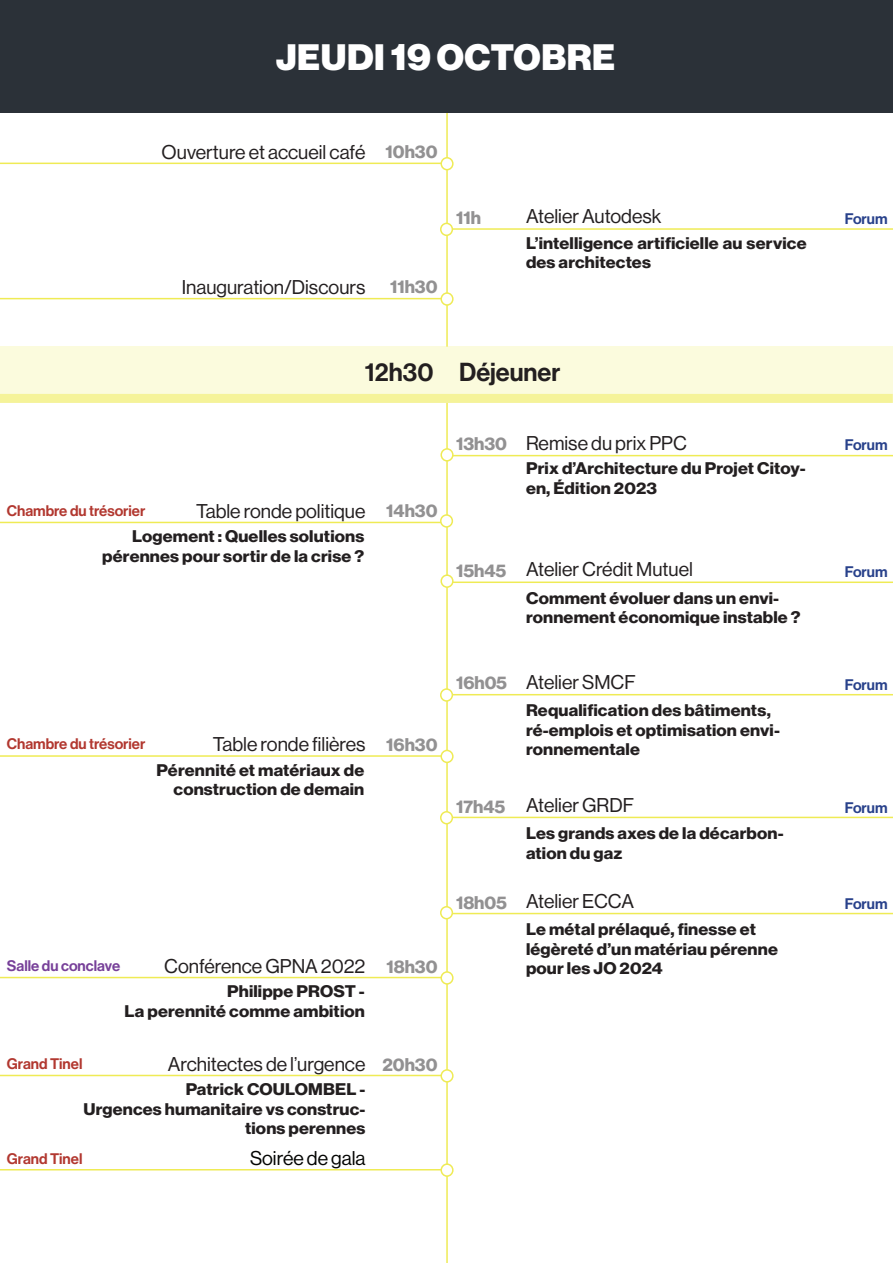
<style>
.page{position:relative;width:893px;height:1263px;background:#fff}
.page>*{position:absolute;margin:0;border:0;box-sizing:border-box;transform-origin:0 0}
.TITRE{font:36px "N Haas Grotesk DS Pro 95 Blk";letter-spacing:.015em;color:#fff}
.t1{font:25.5px "N Haas Grotesk DS Pro 65 Md";color:#231f20}
.t2{font:19.5px "N Haas Grotesk DS Pro 55 Rg";color:#231f20}
.t3{font:19.5px "N Haas Grotesk DS Pro 55 Rg";color:#040503}
.t4{font:18px "N Haas Grotesk DS Pro 75 Bd";color:#929192}
.t5{font:16.5px/19.5px "N Haas Grotesk DS Pro 75 Bd";letter-spacing:.01em;color:#231f20;scale:1.07 1}
.t6{font:15px "N Haas Grotesk DS Pro 65 Md";color:#b23830}
.t7{font:15px "N Haas Grotesk DS Pro 65 Md";color:#28418b}
.t8{font:15px "N Haas Grotesk DS Pro 65 Md";color:#774099}
</style>
<div class="page">
<hr style="left:446px;top:403px;width:2px;height:860px;background:#efeb55">
<hr style="left:446px;top:0;width:2px;height:347px;background:#efeb55">
<div style="left:0;top:0;width:893px;height:113px;background:#2b3138"></div>
<hr style="left:0;top:298px;width:447px;height:1px;background:#efeb55">
<hr style="left:0;top:163px;width:447px;height:1px;background:#efeb55">
<hr style="left:0;top:755px;width:447px;height:2px;background:#efeb55">
<hr style="left:0;top:522px;width:447px;height:1px;background:#efeb55">
<hr style="left:0;top:1075px;width:447px;height:1px;background:#efeb55">
<hr style="left:0;top:977px;width:447px;height:1px;background:#efeb55">
<hr style="left:0;top:1169px;width:448px;height:1px;background:#efeb55">
<hr style="left:447px;top:228px;width:446px;height:2px;background:#efeb55">
<hr style="left:447px;top:455px;width:446px;height:1px;background:#efeb55">
<hr style="left:447px;top:694px;width:446px;height:1px;background:#efeb55">
<hr style="left:447px;top:817px;width:446px;height:1px;background:#efeb55">
<hr style="left:447px;top:913px;width:446px;height:1px;background:#efeb55">
<hr style="left:447px;top:581px;width:446px;height:2px;background:#efeb55">
<div style="left:441px;top:223px;width:11px;height:12px;background:#fff;border-radius:50%"></div>
<div style="left:440px;top:223px;width:13px;height:13px;border:2px solid #efeb55;border-radius:50%"></div>
<div style="left:441px;top:515px;width:11px;height:12px;background:#fff;border-radius:50%"></div>
<div style="left:440px;top:514px;width:13px;height:14px;border:2px solid #efeb55;border-radius:50%"></div>
<div style="left:441px;top:689px;width:11px;height:12px;background:#fff;border-radius:50%"></div>
<div style="left:440px;top:688px;width:13px;height:14px;border:2px solid #efeb55;border-radius:50%"></div>
<div style="left:441px;top:812px;width:11px;height:12px;background:#fff;border-radius:50%"></div>
<div style="left:440px;top:811px;width:13px;height:13px;border:2px solid #efeb55;border-radius:50%"></div>
<div style="left:441px;top:907px;width:11px;height:12px;background:#fff;border-radius:50%"></div>
<div style="left:440px;top:906px;width:13px;height:13px;border:2px solid #efeb55;border-radius:50%"></div>
<div style="left:441px;top:293px;width:12px;height:12px;background:#fff;border-radius:50%"></div>
<div style="left:440px;top:292px;width:14px;height:14px;border:2px solid #efeb55;border-radius:50%"></div>
<div style="left:441px;top:158px;width:12px;height:12px;background:#fff;border-radius:50%"></div>
<div style="left:440px;top:157px;width:14px;height:13px;border:2px solid #efeb55;border-radius:50%"></div>
<div style="left:441px;top:449px;width:12px;height:12px;background:#fff;border-radius:50%"></div>
<div style="left:440px;top:448px;width:14px;height:14px;border:2px solid #efeb55;border-radius:50%"></div>
<div style="left:441px;top:575px;width:12px;height:12px;background:#fff;border-radius:50%"></div>
<div style="left:440px;top:574px;width:14px;height:14px;border:2px solid #efeb55;border-radius:50%"></div>
<div style="left:441px;top:750px;width:12px;height:12px;background:#fff;border-radius:50%"></div>
<div style="left:440px;top:750px;width:14px;height:13px;border:2px solid #efeb55;border-radius:50%"></div>
<div style="left:441px;top:1070px;width:12px;height:12px;background:#fff;border-radius:50%"></div>
<div style="left:440px;top:1069px;width:14px;height:13px;border:2px solid #efeb55;border-radius:50%"></div>
<div style="left:441px;top:972px;width:12px;height:12px;background:#fff;border-radius:50%"></div>
<div style="left:440px;top:971px;width:14px;height:14px;border:2px solid #efeb55;border-radius:50%"></div>
<div style="left:441px;top:1164px;width:12px;height:12px;background:#fff;border-radius:50%"></div>
<div style="left:440px;top:1163px;width:14px;height:14px;border:2px solid #efeb55;border-radius:50%"></div>
<div style="left:0;top:347px;width:893px;height:56px;background:#fbfbdd"></div>
<div style="left:0;top:394px;width:893px;height:9px;background:#f5f399"></div>
<p class="TITRE" style="left:276px;top:36px;width:341px">JEUDI 19 OCTOBRE</p>
<p class="t2" style="left:162px;top:141px;width:205px">Ouverture et accueil café</p>
<p class="t4" style="left:386px;top:141px;width:53px">10h30</p>
<p class="t4" style="left:456px;top:207px;width:26px">11h</p>
<p class="t2" style="left:182px;top:276px;width:185px">Inauguration/Discours</p>
<p class="t4" style="left:390px;top:277px;width:49px">11h30</p>
<p class="t2" style="left:526px;top:205px;width:137px">Atelier Autodesk</p>
<p class="t5" style="left:526px;top:233px;width:264px">L’intelligence artificielle au service des architectes</p>
<p class="t1" style="left:365px;top:357px;width:197px">12h30 Déjeuner</p>
<p class="t6" style="left:7px;top:502px;width:140px">Chambre du trésorier</p>
<p class="t2" style="left:196px;top:500px;width:171px">Table ronde politique</p>
<p class="t5" style="left:102px;top:527px;width:246px;text-align:right">Logement : Quelles solutions pérennes pour sortir de la crise ?</p>
<p class="t4" style="left:386px;top:500px;width:53px">14h30</p>
<p class="t6" style="left:7px;top:735px;width:140px">Chambre du trésorier</p>
<p class="t2" style="left:213px;top:733px;width:154px">Table ronde filières</p>
<p class="t5" style="left:157px;top:760px;width:196px">Pérennité et matériaux de</p>
<p class="t5" style="left:174px;top:780px;width:180px">construction de demain</p>
<p class="t4" style="left:386px;top:734px;width:53px">16h30</p>
<p class="t8" style="left:7px;top:957px;width:115px">Salle du conclave</p>
<p class="t2" style="left:164px;top:955px;width:203px">Conférence GPNA 2022</p>
<p class="t6" style="left:7px;top:1055px;width:77px">Grand Tinel</p>
<p class="t5" style="left:227px;top:982px;width:130px">Philippe PROST -</p>
<p class="t5" style="left:125px;top:1001px;width:226px">La perennité comme ambition</p>
<p class="t2" style="left:168px;top:1053px;width:199px">Architectes de l’urgence</p>
<p class="t5" style="left:186px;top:1080px;width:170px">Patrick COULOMBEL -</p>
<p class="t5" style="left:83px;top:1099px;width:265px;text-align:right">Urgences humanitaire vs construc&shy;tions perennes</p>
<p class="t6" style="left:7px;top:1150px;width:77px">Grand Tinel</p>
<p class="t3" style="left:250px;top:1147px;width:117px">Soirée de gala</p>
<p class="t4" style="left:386px;top:956px;width:53px">18h30</p>
<p class="t4" style="left:382px;top:1054px;width:57px">20h30</p>
<p class="t4" style="left:456px;top:434px;width:52px">13h30</p>
<p class="t2" style="left:526px;top:432px;width:162px">Remise du prix PPC</p>
<p class="t5" style="left:526px;top:459px;width:263px">Prix d’Architecture du Projet Citoy&shy;en, Édition 2023</p>
<p class="t4" style="left:456px;top:561px;width:52px">15h45</p>
<p class="t2" style="left:526px;top:559px;width:168px">Atelier Crédit Mutuel</p>
<p class="t5" style="left:526px;top:588px;width:258px">Comment évoluer dans un envi&shy;ronnement économique instable ?</p>
<p class="t4" style="left:456px;top:673px;width:53px">16h05</p>
<p class="t2" style="left:526px;top:671px;width:111px">Atelier SMCF</p>
<p class="t5" style="left:526px;top:701px;width:239px">Requalification des bâtiments, ré-emplois et optimisation envi&shy;ronnementale</p>
<p class="t4" style="left:456px;top:796px;width:51px">17h45</p>
<p class="t2" style="left:526px;top:794px;width:110px">Atelier GRDF</p>
<p class="t5" style="left:526px;top:824px;width:242px">Les grands axes de la décarbon&shy;ation du gaz</p>
<p class="t4" style="left:456px;top:892px;width:52px">18h05</p>
<p class="t2" style="left:526px;top:890px;width:110px">Atelier ECCA</p>
<p class="t5" style="left:526px;top:920px;width:237px">Le métal prélaqué, finesse et légèreté d’un matériau pérenne pour les JO 2024</p>
<p class="t7" style="left:845px;top:210px;width:44px">Forum</p>
<p class="t7" style="left:845px;top:436px;width:44px">Forum</p>
<p class="t7" style="left:845px;top:563px;width:44px">Forum</p>
<p class="t7" style="left:845px;top:676px;width:44px">Forum</p>
<p class="t7" style="left:845px;top:798px;width:44px">Forum</p>
<p class="t7" style="left:845px;top:895px;width:44px">Forum</p>
</div>
